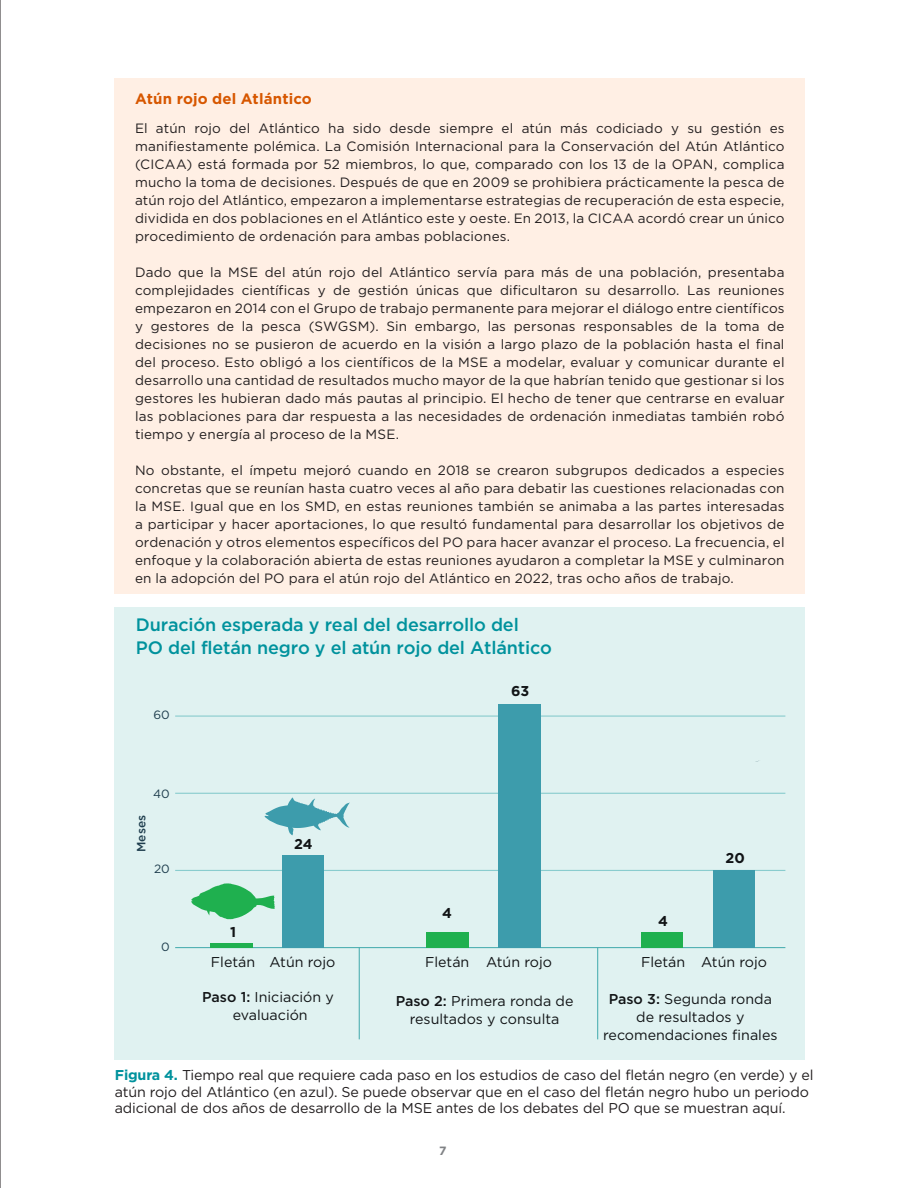
<style>
.page{position:relative;width:918px;height:1188px;background:#fff}
.page>*{position:absolute;margin:0;border:0;box-sizing:border-box;transform-origin:0 0}
.t1{font:500 18px/22.5px "Gotham";letter-spacing:-.01em;color:#00929d}
.t2{font:700 15px "Gotham";letter-spacing:.01em;color:#d75700}
.t3{font:14.25px/16.5px "Gotham";letter-spacing:-.01em;color:#231f20}
.t4{font:14.25px/18px "Gotham";color:#111416;text-align:center}
.t5{font:700 14.25px "Gotham";color:#111416}
.t6{font:13.5px/18px "Gotham";letter-spacing:.01em;color:#231f20;text-align:justify}
.t7{font:12px "Gotham";color:#1f3e4e}
.t8{font:500 12px "Gotham";color:#1f3e4e}
.t9{font:700 12px "Gotham";color:#808285}
.s1{font-weight:500}
.s2{font-weight:700;color:#00929d}
</style>
<div class="page">
<div style="left:114px;top:78px;width:691px;height:516px;background:#ffefe4"></div>
<hr style="left:0;top:0;width:1px;height:1188px;background:#231f20">
<div style="left:114px;top:607px;width:691px;height:452px;background:#e0f2f1"></div>
<hr style="left:175px;top:870px;width:610px;height:1px;background:#89ccce">
<hr style="left:175px;top:793px;width:610px;height:1px;background:#89ccce">
<hr style="left:175px;top:716px;width:610px;height:1px;background:#89ccce">
<hr style="left:175px;top:947px;width:610px;height:1px;background:#40a9ac">
<hr style="left:359px;top:948px;width:1px;height:91px;background:#40a9ac">
<hr style="left:597px;top:948px;width:1px;height:91px;background:#40a9ac">
<div style="left:210px;top:943px;width:43px;height:5px;background:#1fb04f"></div>
<div style="left:282px;top:855px;width:42px;height:93px;background:#3d9cac"></div>
<div style="left:426px;top:932px;width:43px;height:16px;background:#1fb04f"></div>
<div style="left:498px;top:704px;width:42px;height:244px;background:#3d9cac"></div>
<div style="left:641px;top:932px;width:42px;height:16px;background:#1fb04f"></div>
<div style="left:713px;top:870px;width:42px;height:78px;background:#3d9cac"></div>
<svg style="left:265px;top:798px;width:85px;height:37px"></svg>
<svg style="left:191px;top:883px;width:84px;height:36px"></svg>
<p class="t2" style="left:135px;top:90px;width:178px">Atún rojo del Atlántico</p>
<p class="t6" style="left:135px;top:119px;width:651px">El atún rojo del Atlántico ha sido desde siempre el atún más codiciado y su gestión es manifiestamente polémica. La Comisión Internacional para la Conservación del Atún Atlántico (CICAA) está formada por 52 miembros, lo que, comparado con los 13 de la OPAN, complica mucho la toma de decisiones. Después de que en 2009 se prohibiera prácticamente la pesca de atún rojo del Atlántico, empezaron a implementarse estrategias de recuperación de esta especie, dividida en dos poblaciones en el Atlántico este y oeste. En 2013, la CICAA acordó crear un único procedimiento de ordenación para ambas poblaciones.</p>
<p class="t6" style="left:135px;top:263px;width:651px">Dado que la MSE del atún rojo del Atlántico servía para más de una población, presentaba complejidades científicas y de gestión únicas que dificultaron su desarrollo. Las reuniones empezaron en 2014 con el Grupo de trabajo permanente para mejorar el diálogo entre científicos y gestores de la pesca (SWGSM). Sin embargo, las personas responsables de la toma de decisiones no se pusieron de acuerdo en la visión a largo plazo de la población hasta el final del proceso. Esto obligó a los científicos de la MSE a modelar, evaluar y comunicar durante el desarrollo una cantidad de resultados mucho mayor de la que habrían tenido que gestionar si los gestores les hubieran dado más pautas al principio. El hecho de tener que centrarse en evaluar las poblaciones para dar respuesta a las necesidades de ordenación inmediatas también robó tiempo y energía al proceso de la MSE.</p>
<p class="t6" style="left:135px;top:461px;width:651px">No obstante, el ímpetu mejoró cuando en 2018 se crearon subgrupos dedicados a especies concretas que se reunían hasta cuatro veces al año para debatir las cuestiones relacionadas con la MSE. Igual que en los SMD, en estas reuniones también se animaba a las partes interesadas a participar y hacer aportaciones, lo que resultó fundamental para desarrollar los objetivos de ordenación y otros elementos específicos del PO para hacer avanzar el proceso. La frecuencia, el enfoque y la colaboración abierta de estas reuniones ayudaron a completar la MSE y culminaron en la adopción del PO para el atún rojo del Atlántico en 2022, tras ocho años de trabajo.</p>
<p class="t1" style="left:136px;top:613px;width:418px">Duración esperada y real del desarrollo del<br>PO del fletán negro y el atún rojo del Atlántico</p>
<p class="t7" style="left:154px;top:707px;width:18px">60</p>
<p class="t8" style="left:134px;top:852px;width:38px;rotate:-90deg">Meses</p>
<p class="t7" style="left:153px;top:786px;width:18px">40</p>
<p class="t7" style="left:154px;top:862px;width:17px">20</p>
<p class="t7" style="left:161px;top:940px;width:10px">0</p>
<p class="t5" style="left:230px;top:923px;width:8px">1</p>
<p class="t5" style="left:294px;top:834px;width:20px">24</p>
<p class="t5" style="left:511px;top:682px;width:20px">63</p>
<p class="t5" style="left:442px;top:903px;width:11px">4</p>
<p class="t5" style="left:658px;top:911px;width:11px">4</p>
<p class="t5" style="left:726px;top:849px;width:21px">20</p>
<p class="t4" style="left:211px;top:953px;width:126px">Fletán Atún rojo</p>
<p class="t4" style="left:425px;top:953px;width:129px">Fletán Atún rojo</p>
<p class="t4" style="left:641px;top:953px;width:128px">Fletán Atún rojo</p>
<p class="t4" style="left:202px;top:988px;width:133px"><span class="s1">Paso 1:</span> Iniciación y evaluación</p>
<p class="t4" style="left:396px;top:991px;width:179px"><span class="s1">Paso 2:</span> Primera ronda de resultados y consulta</p>
<p class="t4" style="left:603px;top:989px;width:176px"><span class="s1">Paso 3:</span> Segunda ronda de resultados y recomendaciones finales</p>
<p class="t3" style="left:115px;top:1067px;width:700px"><span class="s2">Figura 4.</span> Tiempo real que requiere cada paso en los estudios de caso del fletán negro (en verde) y el atún rojo del Atlántico (en azul). Se puede observar que en el caso del fletán negro hubo un periodo adicional de dos años de desarrollo de la MSE antes de los debates del PO que se muestran aquí.</p>
<p class="t9" style="left:439px;top:1144px;width:9px">7</p>
</div>
